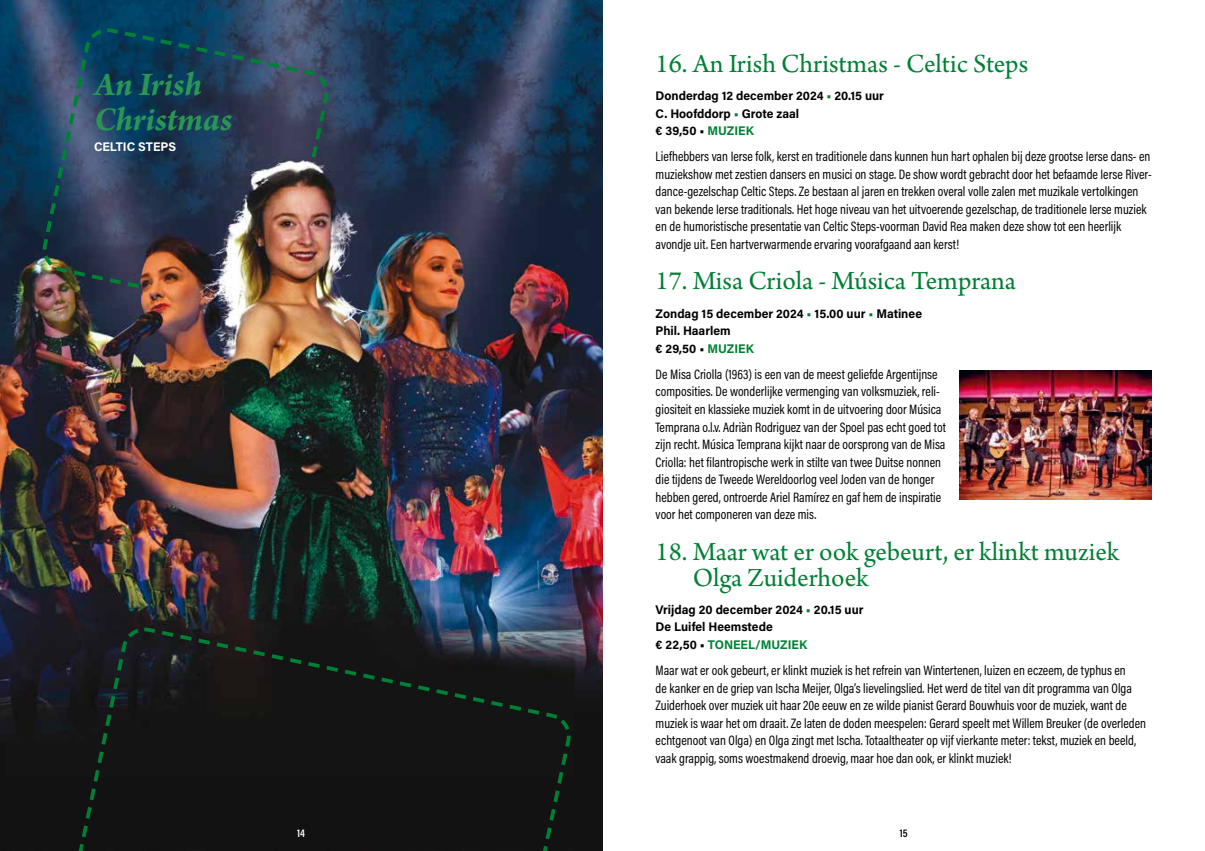
<style>
.page{position:relative;width:1205px;height:851px;background:#fff}
.page>*{position:absolute;margin:0;border:0;box-sizing:border-box;transform-origin:0 0}
.t1{font:italic 700 35px/35px "Arno Pro";letter-spacing:-.005em;color:#2a9555}
.t2{font:27.5px/26.2px "Arno Pro";color:#008035}
.t3{font:13.75px/17.5px "Acumin Pro Cond";color:#000}
.t4{font:700 12.5px/17.5px "Acumin Pro";color:#000}
.t5{font:700 12.5px "Acumin Pro";letter-spacing:-.005em;color:#fff}
.t6{font:600 11.25px "Acumin Pro Cond";color:#fff}
.t7{font:600 11.25px "Acumin Pro Cond";color:#000}
.s1{color:#008035}
</style>
<div class="page">
<img style="left:0;top:0;width:602px;height:850px">
<svg style="left:40px;top:26px;width:291px;height:290px"></svg>
<svg style="left:41px;top:625px;width:532px;height:225px"></svg>
<img style="left:960px;top:371px;width:192px;height:128px">
<img style="left:140px;top:158px;width:186px;height:177px">
<h1 class="t1" style="left:94px;top:68px;width:140px">An Irish<br>Christmas</h1>
<p class="t5" style="left:94px;top:138px;width:84px">CELTIC STEPS</p>
<h2 class="t2" style="left:656px;top:52px;width:374px">16. An Irish Christmas - Celtic Steps</h2>
<p class="t4" style="left:656px;top:86px;width:230px">Donderdag 12 december 2024 <span class="s1">•</span> 20.15 uur<br>C. Hoofddorp <span class="s1">•</span> Grote zaal<br>€ 39,50 • <span class="s1">MUZIEK</span></p>
<p class="t3" style="left:656px;top:148px;width:498px">Liefhebbers van Ierse folk, kerst en traditionele dans kunnen hun hart ophalen bij deze grootse Ierse dans- en muziekshow met zestien dansers en musici on stage. De show wordt gebracht door het befaamde Ierse River&shy;dance-gezelschap Celtic Steps. Ze bestaan al jaren en trekken overal volle zalen met muzikale vertolkingen van bekende Ierse traditionals. Het hoge niveau van het uitvoerende gezelschap, de traditionele Ierse muziek en de humoristische presentatie van Celtic Steps-voorman David Rea maken deze show tot een heerlijk avondje uit. Een hartverwarmende ervaring voorafgaand aan kerst!</p>
<h2 class="t2" style="left:656px;top:269px;width:362px">17. Misa Criola - Música Temprana</h2>
<p class="t4" style="left:656px;top:304px;width:268px">Zondag 15 december 2024 <span class="s1">•</span> 15.00 uur <span class="s1">•</span> Matinee<br>Phil. Haarlem<br>€ 29,50 • <span class="s1">MUZIEK</span></p>
<p class="t3" style="left:656px;top:365px;width:292px">De Misa Criolla (1963) is een van de meest geliefde Argentijnse composities. De wonderlijke vermenging van volksmuziek, reli&shy;giositeit en klassieke muziek komt in de uitvoering door Música Temprana o.l.v. Adriàn Rodriguez van der Spoel pas echt goed tot zijn recht. Música Temprana kijkt naar de oorsprong van de Misa Criolla: het filantropische werk in stilte van twee Duitse nonnen die tijdens de Tweede Wereldoorlog veel Joden van de honger hebben gered, ontroerde Ariel Ramírez en gaf hem de inspiratie voor het componeren van deze mis.</p>
<h2 class="t2" style="left:693px;top:539px;width:428px;text-indent:-37px">18. Maar wat er ook gebeurt, er klinkt muziek<br>Olga Zuiderhoek</h2>
<p class="t4" style="left:656px;top:600px;width:209px">Vrijdag 20 december 2024 <span class="s1">•</span> 20.15 uur<br>De Luifel Heemstede<br>€ 22,50 • <span class="s1">TONEEL/MUZIEK</span></p>
<p class="t3" style="left:656px;top:661px;width:492px">Maar wat er ook gebeurt, er klinkt muziek is het refrein van Wintertenen, luizen en eczeem, de typhus en<br>de kanker en de griep van Ischa Meijer, Olga’s lievelingslied. Het werd de titel van dit programma van Olga Zuiderhoek over muziek uit haar 20e eeuw en ze wilde pianist Gerard Bouwhuis voor de muziek, want de muziek is waar het om draait. Ze laten de doden meespelen: Gerard speelt met Willem Breuker (de overleden echtgenoot van Olga) en Olga zingt met Ischa. Totaaltheater op vijf vierkante meter: tekst, muziek en beeld, vaak grappig, soms woestmakend droevig, maar hoe dan ook, er klinkt muziek!</p>
<p class="t6" style="left:297px;top:825px;width:9px">14</p>
<p class="t7" style="left:900px;top:825px;width:9px">15</p>
</div>
